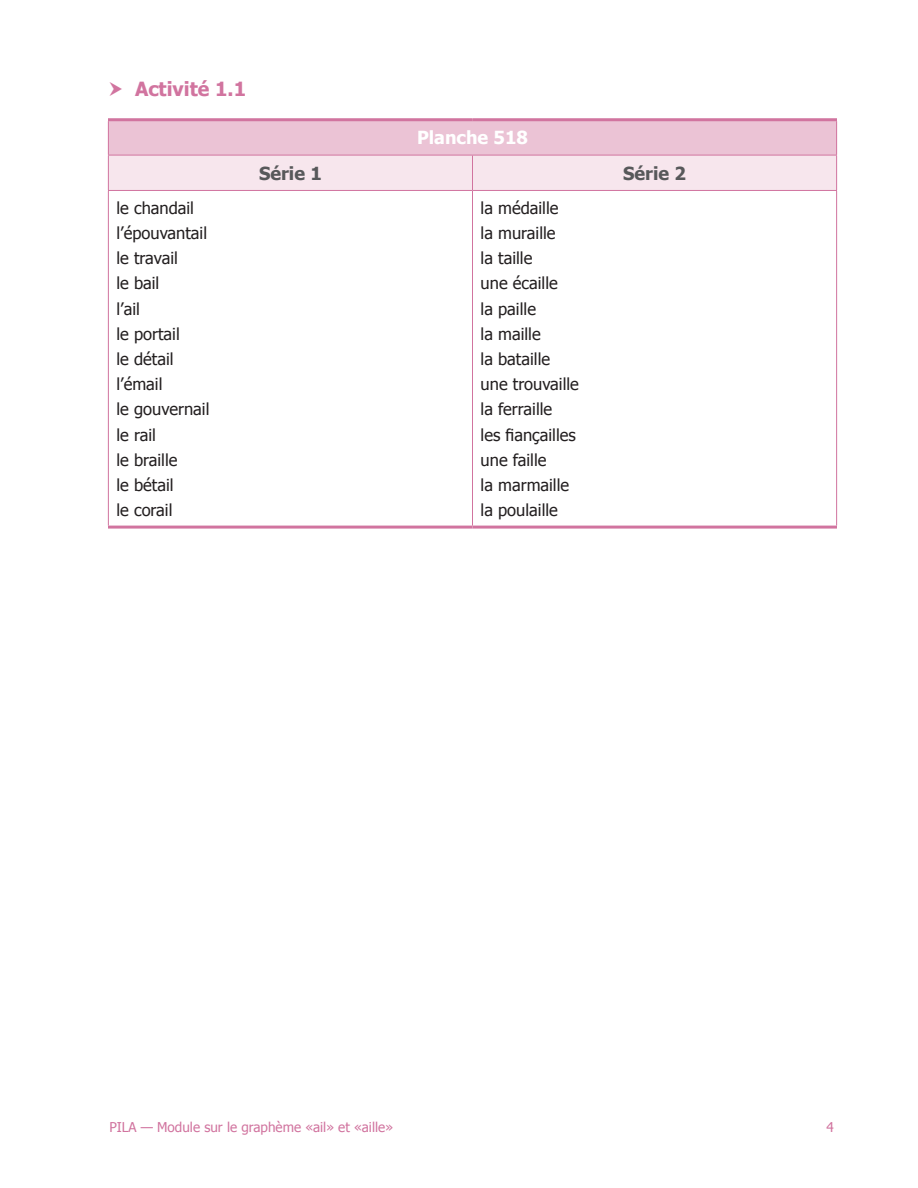
<style>
.page{position:relative;width:918px;height:1188px;background:#fff}
.page>*{position:absolute;margin:0;border:0;box-sizing:border-box;transform-origin:0 0}
.Activité_x_x_mauve{font:700 19.5px "Tahoma";color:#d1749f}
.Tableau_titre_gris{font:700 18px "Tahoma";color:#57585a}
.Tableau_titre_blanc{font:700 18px "Tahoma";color:#fff}
.Tableau_texte_noir{font:16.5px "Tahoma";color:#231f20}
.t1{font:13.5px "Tahoma";color:#d1749f}
</style>
<div class="page">
<div style="left:108px;top:120px;width:729px;height:35px;background:#ebc3d5"></div>
<div style="left:109px;top:156px;width:727px;height:34px;background:#f7e6ed"></div>
<hr style="left:108px;top:155px;width:1px;height:35px;background:#d1749f">
<hr style="left:108px;top:155px;width:364px;height:1px;background:#d1749f">
<hr style="left:472px;top:155px;width:1px;height:35px;background:#d1749f">
<hr style="left:472px;top:155px;width:365px;height:1px;background:#d1749f">
<hr style="left:836px;top:155px;width:1px;height:35px;background:#d1749f">
<hr style="left:108px;top:118px;width:364px;height:3px;background:#d1749f">
<hr style="left:472px;top:118px;width:365px;height:3px;background:#d1749f">
<hr style="left:108px;top:121px;width:1px;height:34px;background:#d1749f">
<hr style="left:836px;top:121px;width:1px;height:34px;background:#d1749f">
<hr style="left:108px;top:190px;width:364px;height:1px;background:#d1749f">
<hr style="left:108px;top:191px;width:1px;height:335px;background:#d1749f">
<hr style="left:472px;top:190px;width:365px;height:1px;background:#d1749f">
<hr style="left:472px;top:191px;width:1px;height:335px;background:#d1749f">
<hr style="left:836px;top:191px;width:1px;height:335px;background:#d1749f">
<hr style="left:108px;top:526px;width:364px;height:3px;background:#d1749f">
<hr style="left:472px;top:526px;width:365px;height:3px;background:#d1749f">
<p class="Activité_x_x_mauve" style="left:135px;top:75px;width:113px">Activité 1.1</p>
<p class="Tableau_texte_noir" style="left:116px;top:197px;width:79px">le chandail</p>
<p class="Tableau_texte_noir" style="left:116px;top:222px;width:92px">l’épouvantail</p>
<p class="Tableau_texte_noir" style="left:116px;top:247px;width:63px">le travail</p>
<p class="Tableau_texte_noir" style="left:116px;top:272px;width:44px">le bail</p>
<p class="Tableau_texte_noir" style="left:116px;top:298px;width:25px">l’ail</p>
<p class="Tableau_texte_noir" style="left:116px;top:323px;width:65px">le portail</p>
<p class="Tableau_texte_noir" style="left:116px;top:348px;width:59px">le détail</p>
<p class="Tableau_texte_noir" style="left:116px;top:373px;width:48px">l’émail</p>
<p class="Tableau_texte_noir" style="left:116px;top:398px;width:95px">le gouvernail</p>
<p class="Tableau_texte_noir" style="left:116px;top:424px;width:41px">le rail</p>
<p class="Tableau_texte_noir" style="left:116px;top:449px;width:63px">le braille</p>
<p class="Tableau_texte_noir" style="left:116px;top:474px;width:59px">le bétail</p>
<p class="Tableau_texte_noir" style="left:116px;top:499px;width:58px">le corail</p>
<p class="Tableau_titre_blanc" style="left:417px;top:125px;width:112px">Planche 518</p>
<p class="Tableau_titre_gris" style="left:259px;top:160px;width:64px">Série 1</p>
<p class="Tableau_titre_gris" style="left:623px;top:160px;width:64px">Série 2</p>
<p class="Tableau_texte_noir" style="left:481px;top:197px;width:79px">la médaille</p>
<p class="Tableau_texte_noir" style="left:481px;top:222px;width:77px">la muraille</p>
<p class="Tableau_texte_noir" style="left:481px;top:247px;width:53px">la taille</p>
<p class="Tableau_texte_noir" style="left:481px;top:272px;width:79px">une écaille</p>
<p class="Tableau_texte_noir" style="left:481px;top:298px;width:57px">la paille</p>
<p class="Tableau_texte_noir" style="left:481px;top:323px;width:62px">la maille</p>
<p class="Tableau_texte_noir" style="left:481px;top:348px;width:71px">la bataille</p>
<p class="Tableau_texte_noir" style="left:481px;top:373px;width:100px">une trouvaille</p>
<p class="Tableau_texte_noir" style="left:481px;top:398px;width:73px">la ferraille</p>
<p class="Tableau_texte_noir" style="left:481px;top:424px;width:97px">les fiançailles</p>
<p class="Tableau_texte_noir" style="left:481px;top:449px;width:67px">une faille</p>
<p class="Tableau_texte_noir" style="left:481px;top:474px;width:90px">la marmaille</p>
<p class="Tableau_texte_noir" style="left:481px;top:499px;width:79px">la poulaille</p>
<p class="t1" style="left:110px;top:1118px;width:285px">PILA — Module sur le graphème «ail» et «aille»</p>
<p class="t1" style="left:827px;top:1118px;width:9px">4</p>
</div>
